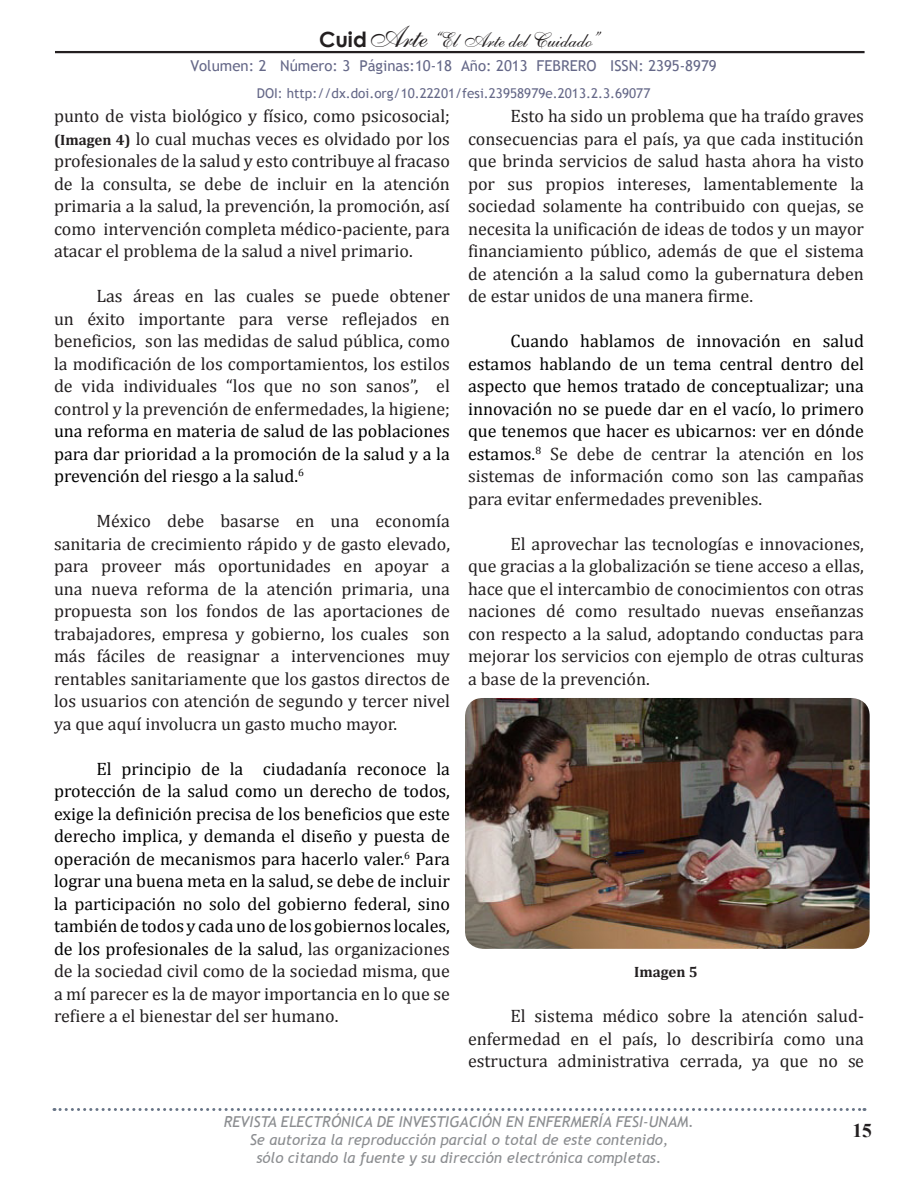
<style>
.page{position:relative;width:918px;height:1188px;background:#fff}
.page>*{position:absolute;margin:0;border:0;box-sizing:border-box;transform-origin:0 0}
.t1{font:21px "Shelley Allegro BT";color:#231f20}
.t2{font:700 19.5px "Times New Roman";color:#231f20}
.ContenidoP{font:18px/22.5px "Cambria";color:#231f20;text-align:justify}
.ContenidoP-2{font:18px/22.5px "Cambria";color:#000;text-align:justify}
.t3{font:italic 15px/18px "Trebuchet MS";color:#8b8d90;text-align:center}
.t4{font:15px "Trebuchet MS";color:#656888}
.ContenidoP-3{font:700 15px "Cambria";color:#231f20}
.t5{font:13.5px "Trebuchet MS";color:#656888}
.s1{font-family:"Century Gothic";font-weight:700}
.s2{font-size:30px}
.s3{font-weight:700;font-size:15px}
.s4{color:#000}
.s5{color:#231f20}
</style>
<div class="page">
<svg style="left:54px;top:1108px;width:811px;height:3px"></svg>
<hr style="left:55px;top:51px;width:810px;height:2px;background:#231f20">
<img style="left:465px;top:698px;width:405px;height:251px">
<p class="t1" style="left:319px;top:27px;width:281px"><span class="s1">Cuid</span><span class="s2">Arte</span> “El Arte del Cuidado”</p>
<p class="t4" style="left:190px;top:57px;width:528px">Volumen: 2 Número: 3 Páginas:10-18 Año: 2013 FEBRERO ISSN: 2395-8979</p>
<p class="t5" style="left:257px;top:85px;width:395px">DOI: http://dx.doi.org/10.22201/fesi.23958979e.2013.2.3.69077</p>
<p class="ContenidoP" style="left:54px;top:105px;width:398px">punto de vista biológico y físico, como psicosocial; <span class="s3">(Imagen 4)</span> lo cual muchas veces es olvidado por los profesionales de la salud y esto contribuye al fracaso de la consulta, se debe de incluir en la atención primaria a la salud, la prevención, la promoción, así como intervención completa médico-paciente, para atacar el problema de la salud a nivel primario.</p>
<p class="ContenidoP" style="left:54px;top:285px;width:398px;text-indent:43px">Las áreas en las cuales se puede obtener un éxito importante para verse reflejados en beneficios, son las medidas de salud pública, como la modificación de los comportamientos, los estilos de vida individuales “los que no son sanos”, el control y la prevención de enfermedades, la higiene; <span class="s4">una reforma en materia de salud de las poblaciones para dar prioridad a la promoción de la salud y a la prevención del riesgo a la salud.</span><sup>6</sup></p>
<p class="ContenidoP" style="left:54px;top:510px;width:398px;text-indent:43px">México debe basarse en una economía sanitaria de crecimiento rápido y de gasto elevado, para proveer más oportunidades en apoyar a una nueva reforma de la atención primaria, una propuesta son los fondos de las aportaciones de trabajadores, empresa y gobierno, los cuales son más fáciles de reasignar a intervenciones muy rentables sanitariamente que los gastos directos de los usuarios con atención de segundo y tercer nivel ya que aquí involucra un gasto mucho mayor.</p>
<p class="ContenidoP-2" style="left:54px;top:757px;width:398px;text-indent:43px">El principio de la ciudadanía reconoce la protección de la salud como un derecho de todos, exige la definición precisa de los beneficios que este derecho implica, y demanda el diseño y puesta de operación de mecanismos para hacerlo valer.<sup>6</sup> Para lograr una buena meta en la salud, se debe de incluir la participación no solo del gobierno federal, sino también de todos y cada uno de los gobiernos locales, de los profesionales de la salud<span class="s5">, las organizaciones de la sociedad civil como de la sociedad misma, que a mí parecer es la de mayor importancia en lo que se refiere a el bienestar del ser humano.</span></p>
<p class="ContenidoP" style="left:468px;top:105px;width:398px;text-indent:43px">Esto ha sido un problema que ha traído graves consecuencias para el país, ya que cada institución que brinda servicios de salud hasta ahora ha visto por sus propios intereses, lamentablemente la sociedad solamente ha contribuido con quejas, se necesita la unificación de ideas de todos y un mayor financiamiento público, además de que el sistema de atención a la salud como la gubernatura deben de estar unidos de una manera firme.</p>
<p class="ContenidoP-2" style="left:468px;top:330px;width:398px;text-indent:43px">Cuando hablamos de innovación en salud estamos hablando de un tema central dentro del aspecto que hemos tratado de conceptualizar; una innovación no se puede dar en el vacío, lo primero que tenemos que hacer es ubicarnos: ver en dónde estamos.<sup>8</sup> <span class="s5">Se debe de centrar la atención en los sistemas de información como son las campañas para evitar enfermedades prevenibles.</span></p>
<p class="ContenidoP" style="left:468px;top:532px;width:398px;text-indent:43px">El aprovechar las tecnologías e innovaciones, que gracias a la globalización se tiene acceso a ellas, hace que el intercambio de conocimientos con otras naciones dé como resultado nuevas enseñanzas con respecto a la salud, adoptando conductas para mejorar los servicios con ejemplo de otras culturas a base de la prevención.</p>
<p class="ContenidoP-3" style="left:634px;top:961px;width:65px">Imagen 5</p>
<p class="ContenidoP" style="left:468px;top:1005px;width:397px;text-indent:43px">El sistema médico sobre la atención salud&shy;enfermedad en el país, lo describiría como una estructura administrativa cerrada, ya que no se</p>
<p class="t3" style="left:224px;top:1112px;width:472px">REVISTA ELECTRÓNICA DE INVESTIGACIÓN EN ENFERMERÍA FESI-UNAM.<br>Se autoriza la reproducción parcial o total de este contenido,<br>sólo citando la fuente y su dirección electrónica completas.</p>
<p class="t2" style="left:852px;top:1117px;width:21px">15</p>
</div>
